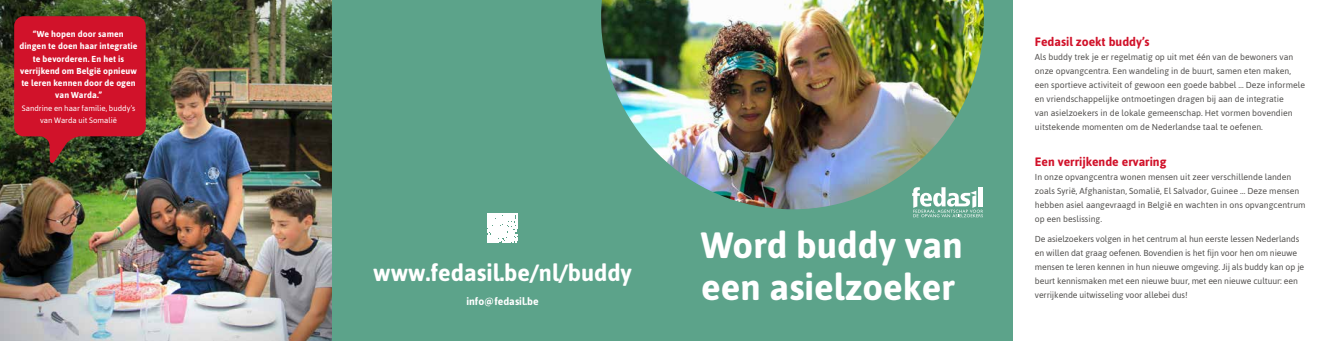
<style>
.page{position:relative;width:1344px;height:341px;background:#fff}
.page>*{position:absolute;margin:0;border:0;box-sizing:border-box;transform-origin:0 0}
.t1{font:700 42px/42px "Jaldi";color:#fff}
.t2{font:700 27px "Jaldi";color:#fff}
.t3{font:700 14px "Jaldi";color:#d1122a}
.t4{font:700 12px "Jaldi";color:#fff}
.t5{font:10px/14px "Jaldi";color:#52504e}
.t6{font:700 10px/12px "Jaldi";letter-spacing:.01em;color:#fff;text-align:center}
.t7{font:9px/12px "Jaldi";letter-spacing:-.005em;color:#fff;text-align:center}
</style>
<div class="page">
<div style="left:332px;top:0;width:680px;height:340px;background:#5ca38a"></div>
<img style="left:0;top:0;width:332px;height:340px">
<img style="left:12px;top:14px;width:136px;height:326px">
<img style="left:601px;top:0;width:383px;height:209px">
<svg style="left:912px;top:187px;width:71px;height:30px"></svg>
<svg style="left:488px;top:213px;width:29px;height:29px"></svg>
<p class="t6" style="left:19px;top:28px;width:120px">“We hopen door samen dingen te doen haar integratie te bevorderen. En het is verrijkend om België opnieuw te leren kennen door de ogen van Warda.”</p>
<p class="t7" style="left:22px;top:102px;width:115px">Sandrine en haar familie, buddy’s van Warda uit Somalië</p>
<h2 class="t2" style="left:373px;top:255px;width:260px">www.fedasil.be/nl/buddy</h2>
<p class="t4" style="left:466px;top:293px;width:74px">info@fedasil.be</p>
<h1 class="t1" style="left:701px;top:222px;width:263px">Word buddy van een asielzoeker</h1>
<h3 class="t3" style="left:1035px;top:33px;width:116px">Fedasil zoekt buddy’s</h3>
<p class="t5" style="left:1035px;top:49px;width:272px">Als buddy trek je er regelmatig op uit met één van de bewoners van onze opvangcentra. Een wandeling in de buurt, samen eten maken, een sportieve activiteit of gewoon een goede babbel … Deze informele en vriendschappelijke ontmoetingen dragen bij aan de integratie<br>van asielzoekers in de lokale gemeenschap. Het vormen bovendien uitstekende momenten om de Nederlandse taal te oefenen.</p>
<h3 class="t3" style="left:1035px;top:152px;width:133px">Een verrijkende ervaring</h3>
<p class="t5" style="left:1035px;top:169px;width:272px">In onze opvangcentra wonen mensen uit zeer verschillende landen zoals Syrië, Afghanistan, Somalië, El Salvador, Guinee … Deze mensen hebben asiel aangevraagd in België en wachten in ons opvangcentrum op een beslissing.</p>
<p class="t5" style="left:1035px;top:231px;width:271px">De asielzoekers volgen in het centrum al hun eerste lessen Nederlands en willen dat graag oefenen. Bovendien is het fijn voor hen om nieuwe mensen te leren kennen in hun nieuwe omgeving. Jij als buddy kan op je beurt kennismaken met een nieuwe buur, met een nieuwe cultuur: een verrijkende uitwisseling voor allebei dus!</p>
</div>
